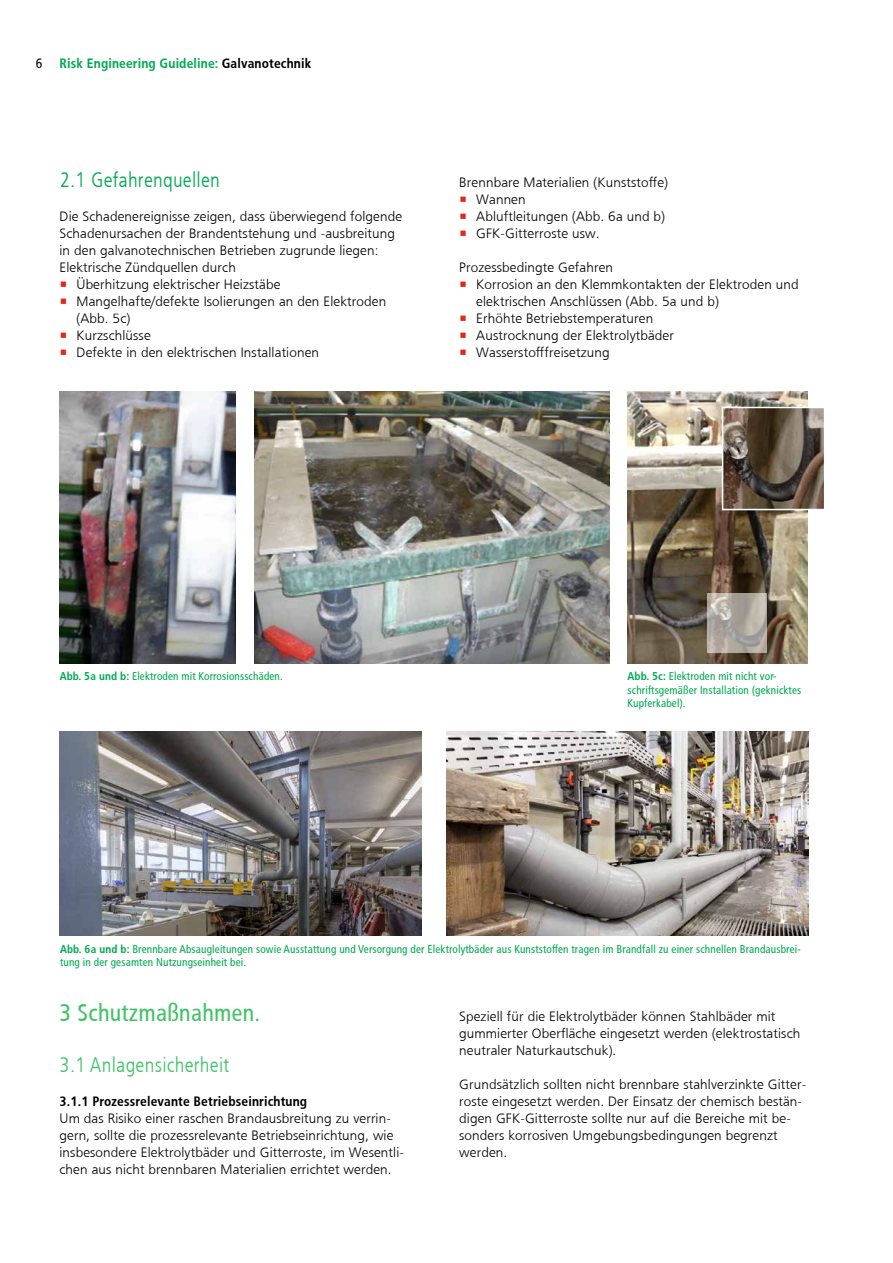
<style>
.page{position:relative;width:893px;height:1263px;background:#fff}
.page>*{position:absolute;margin:0;border:0;box-sizing:border-box;transform-origin:0 0}
.t1{font:24px "HDI Gerling Sans Cond Regular";letter-spacing:.01em;color:#40c364}
.t2{font:21px "HDI Gerling Sans Cond Light";letter-spacing:.01em;color:#40c364}
.t3{font:21px "HDI Gerling Sans Cond Light";letter-spacing:.01em;color:#00aa50}
.t4{font:13.5px/17px "HDI Gerling Sans Light";letter-spacing:.01em;color:#000}
.t5{font:13.5px "HDI Gerling Sans Cond Bold";letter-spacing:.01em;color:#000}
.t6{font:13.5px "HDI Gerling Sans Cond Bold";letter-spacing:.01em;color:#00aa50}
.t7{font:13.5px "HDI Gerling Sans Cond Regular";color:#000}
.t8{font:11.25px/13.5px "HDI Gerling Sans Cond Regular";letter-spacing:.01em;color:#00aa50}
.s1{color:#000}
.s2{color:#dd2a1b}
.s3{font-family:"HDI Gerling Sans Cond Bold"}
</style>
<div class="page">
<img style="left:60px;top:391px;width:176px;height:272px">
<img style="left:254px;top:391px;width:355px;height:272px">
<img style="left:628px;top:391px;width:180px;height:272px">
<img style="left:60px;top:731px;width:361px;height:204px">
<img style="left:447px;top:731px;width:361px;height:204px">
<img style="left:725px;top:410px;width:97px;height:97px">
<div style="left:722px;top:407px;width:103px;height:103px;border:2px solid #fff"></div>
<svg style="left:708px;top:593px;width:59px;height:59px"></svg>
<p class="t7" style="left:36px;top:55px;width:8px">6</p>
<p class="t6" style="left:60px;top:56px;width:253px">Risk Engineering Guideline: <span class="s1">Galvanotechnik</span></p>
<h2 class="t3" style="left:60px;top:168px;width:162px">2.1 Gefahrenquellen</h2>
<p class="t4" style="left:60px;top:208px;width:344px">Die Schadenereignisse zeigen, dass überwiegend folgende Schadenursachen der Brandentstehung und -ausbreitung in den galvanotechnischen Betrieben zugrunde liegen:<br>Elektrische Zündquellen durch</p>
<p class="t4" style="left:60px;top:276px;width:222px"><span class="s2">•</span> Überhitzung elektrischer Heizstäbe</p>
<p class="t4" style="left:77px;top:293px;width:311px;text-indent:-17px"><span class="s2">•</span> Mangelhafte/defekte Isolierungen an den Elektroden (Abb. 5c)</p>
<p class="t4" style="left:60px;top:327px;width:93px"><span class="s2">•</span> Kurzschlüsse</p>
<p class="t4" style="left:60px;top:344px;width:261px"><span class="s2">•</span> Defekte in den elektrischen Installationen</p>
<p class="t4" style="left:459px;top:174px;width:210px">Brennbare Materialien (Kunststoffe)</p>
<p class="t4" style="left:459px;top:191px;width:68px"><span class="s2">•</span> Wannen</p>
<p class="t4" style="left:459px;top:208px;width:207px"><span class="s2">•</span> Abluftleitungen (Abb. 6a und b)</p>
<p class="t4" style="left:459px;top:225px;width:142px"><span class="s2">•</span> GFK-Gitterroste usw.</p>
<p class="t4" style="left:459px;top:259px;width:155px">Prozessbedingte Gefahren</p>
<p class="t4" style="left:476px;top:276px;width:324px;text-indent:-17px"><span class="s2">•</span> Korrosion an den Klemmkontakten der Elektroden und elektrischen Anschlüssen (Abb. 5a und b)</p>
<p class="t4" style="left:459px;top:310px;width:195px"><span class="s2">•</span> Erhöhte Betriebstemperaturen</p>
<p class="t4" style="left:459px;top:327px;width:216px"><span class="s2">•</span> Austrocknung der Elektrolytbäder</p>
<p class="t4" style="left:459px;top:344px;width:152px"><span class="s2">•</span> Wasserstofffreisetzung</p>
<p class="t8" style="left:60px;top:670px;width:225px"><span class="s3">Abb. 5a und b:</span> Elektroden mit Korrosionsschäden.</p>
<p class="t8" style="left:628px;top:670px;width:175px"><span class="s3">Abb. 5c:</span> Elektroden mit nicht vor&shy;schriftsgemäßer Installation (geknicktes<br>Kupferkabel).</p>
<p class="t8" style="left:60px;top:942px;width:742px"><span class="s3">Abb. 6a und b:</span> Brennbare Absaugleitungen sowie Ausstattung und Versorgung der Elektrolytbäder aus Kunststoffen tragen im Brandfall zu einer schnellen Brandausbrei&shy;tung in der gesamten Nutzungseinheit bei.</p>
<h1 class="t1" style="left:60px;top:998px;width:202px">3 Schutzmaßnahmen.</h1>
<h2 class="t2" style="left:60px;top:1052px;width:171px">3.1 Anlagensicherheit</h2>
<p class="t5" style="left:60px;top:1093px;width:249px">3.1.1 Prozessrelevante Betriebseinrichtung</p>
<p class="t4" style="left:60px;top:1110px;width:346px">Um das Risiko einer raschen Brandausbreitung zu verrin&shy;gern, sollte die prozessrelevante Betriebseinrichtung, wie insbesondere Elektrolytbäder und Gitterroste, im Wesentli&shy;chen aus nicht brennbaren Materialien errichtet werden.</p>
<p class="t4" style="left:459px;top:1007px;width:343px">Speziell für die Elektrolytbäder können Stahlbäder mit gummierter Oberfläche eingesetzt werden (elektrostatisch neutraler Naturkautschuk).</p>
<p class="t4" style="left:459px;top:1075px;width:348px">Grundsätzlich sollten nicht brennbare stahlverzinkte Gitter&shy;roste eingesetzt werden. Der Einsatz der chemisch bestän&shy;digen GFK-Gitterroste sollte nur auf die Bereiche mit be&shy;sonders korrosiven Umgebungsbedingungen begrenzt werden.</p>
</div>
